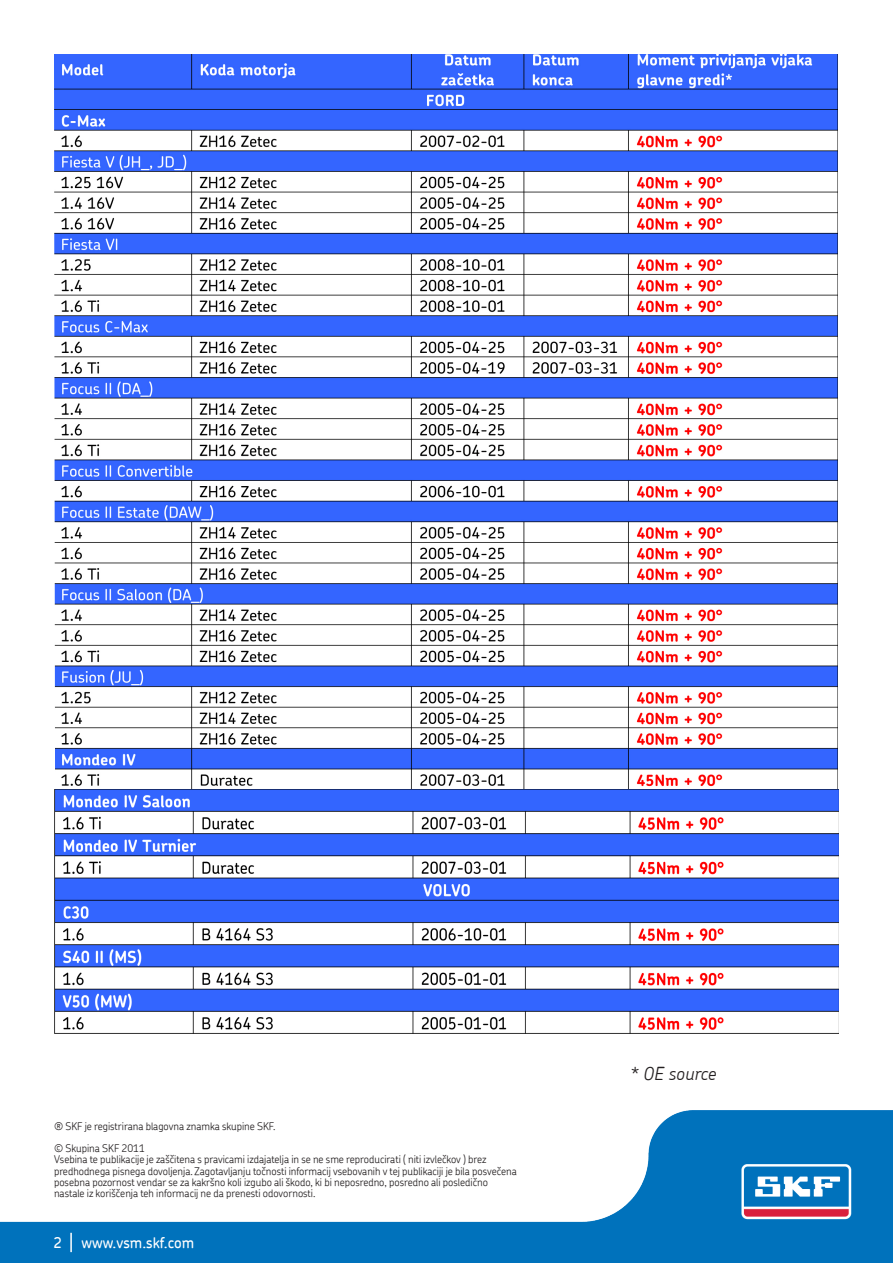
<style>
.page{position:relative;width:893px;height:1263px;background:#fff}
.page>*{position:absolute;margin:0;border:0;box-sizing:border-box;transform-origin:0 0}
.t1{font:italic 300 18px "SKF Chevin";color:#231f20}
.t2{font:500 15px "SKF Chevin";color:#fff}
._91_99_-_Disclaimer{font:300 10.5px/11.2px "SKF Chevin";color:#231f20}
</style>
<div class="page">
<img style="left:0;top:1110px;width:893px;height:153px">
<svg style="left:70px;top:1233px;width:2px;height:19px"></svg>
<img style="left:54px;top:54px;width:785px;height:979px">
<p class="_91_99_-_Disclaimer" style="left:54px;top:1120px;width:223px">® SKF je registrirana blagovna znamka skupine SKF.</p>
<p class="_91_99_-_Disclaimer" style="left:54px;top:1142px;width:92px">© Skupina SKF 2011</p>
<p class="_91_99_-_Disclaimer" style="left:54px;top:1154px;width:464px">Vsebina te publikacije je zaščitena s pravicami izdajatelja in se ne sme reproducirati ( niti izvlečkov ) brez predhodnega pisnega dovoljenja. Zagotavljanju točnosti informacij vsebovanih v tej publikaciji je bila posvečena posebna pozornost vendar se za kakršno koli izgubo ali škodo, ki bi neposredno, posredno ali posledično nastale iz koriščenja teh informacij ne da prenesti odovornosti.</p>
<p class="t2" style="left:53px;top:1232px;width:142px">2 www.vsm.skf.com</p>
<p class="t1" style="left:629px;top:1062px;width:88px">* OE source</p>
</div>
